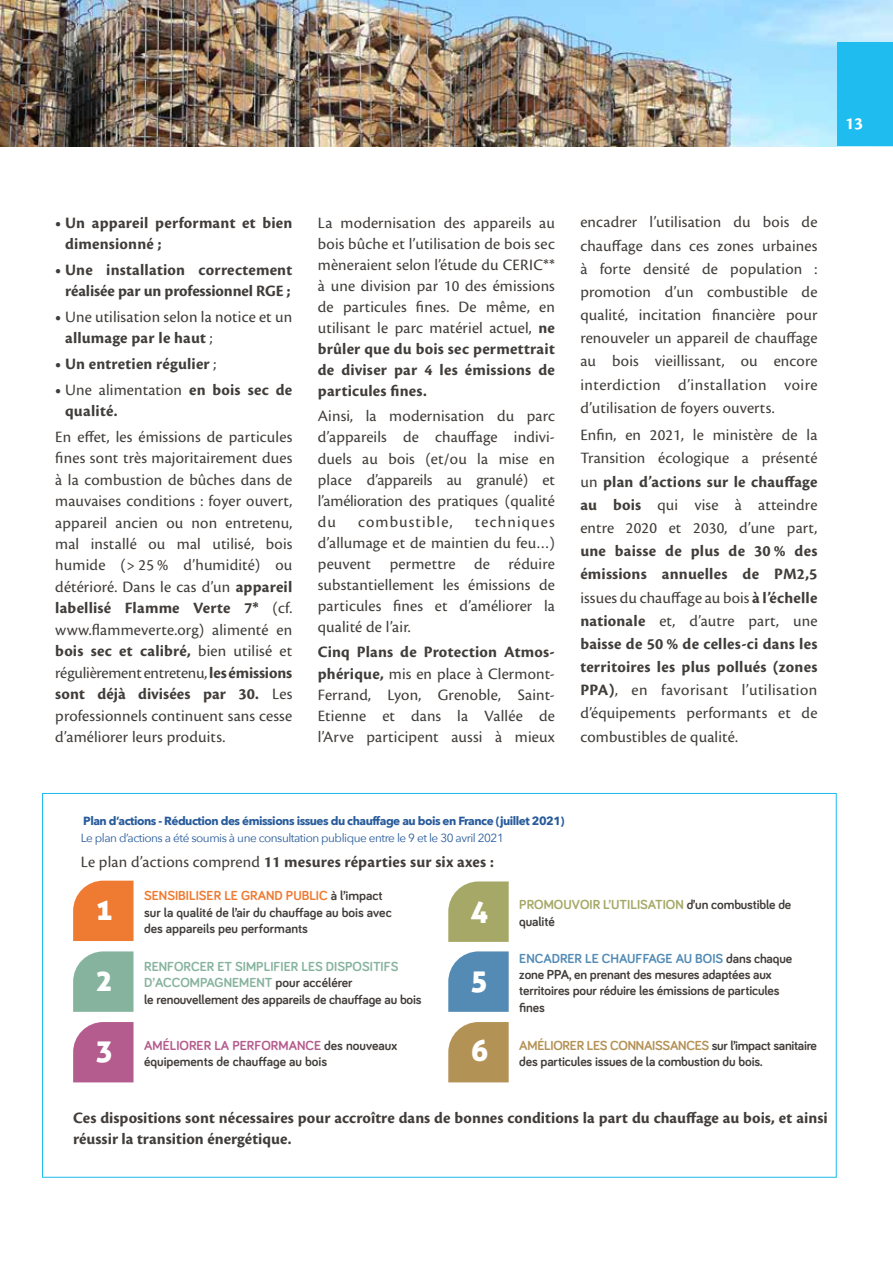
<style>
.page{position:relative;width:893px;height:1263px;background:#fff}
.page>*{position:absolute;margin:0;border:0;box-sizing:border-box;transform-origin:0 0}
.t1{font:29.55px "Aller Display";color:#fff}
.t2{font:700 18px "Cronos Pro";color:#fff}
.t3{font:16.5px/21px "Cronos Pro";letter-spacing:.01em;color:#413d3a;text-align:justify}
.t4{font:700 16.5px/23.2px "Cronos Pro";letter-spacing:.005em;color:#413d3a}
.t5{font:16.5px "Cronos Pro";letter-spacing:.07em;color:#413d3a}
.t6{font:700 13.5px/16.2px "Bariol";letter-spacing:-.01em;color:#413d3a}
.t7{font:700 11.85px "Avenir Next";letter-spacing:-.04em;color:#275b9b}
.t8{font:11.85px "Avenir Next";letter-spacing:-.04em;color:#275b9b}
.s1{font-weight:700}
.s2{font-weight:400}
.s3{color:#ef7a31}
.s4{color:#86b39e}
.s5{color:#b45c8d}
.s6{color:#a5a866}
.s7{color:#538bb5}
.s8{color:#b39256}
</style>
<div class="page">
<img style="left:0;top:0;width:893px;height:146px">
<div style="left:838px;top:43px;width:55px;height:103px;background:#1ebcef"></div>
<svg style="left:73px;top:881px;width:61px;height:60px;background:#ef823d"></svg>
<svg style="left:73px;top:951px;width:61px;height:61px;background:#8eb8a5"></svg>
<svg style="left:73px;top:1022px;width:61px;height:60px;background:#b86694"></svg>
<svg style="left:448px;top:881px;width:61px;height:61px;background:#abae71"></svg>
<svg style="left:448px;top:951px;width:61px;height:61px;background:#5f93ba"></svg>
<svg style="left:448px;top:1022px;width:61px;height:60px;background:#b79960"></svg>
<p class="t2" style="left:845px;top:113px;width:19px">13</p>
<p class="t4" style="left:65px;top:212px;width:229px;line-height:21.5px;text-indent:-10px">• Un appareil performant et bien dimensionné ;</p>
<p class="t4" style="left:55px;top:259px;width:239px;line-height:21.5px;text-align:center">• Une installation correctement réalisée par un professionnel RGE ;</p>
<p class="t3" style="left:65px;top:306px;width:229px;line-height:21.5px;text-indent:-10px"><span class="s1">•</span> Une utilisation selon la notice et un <span class="s1">allumage par le haut</span> ;</p>
<p class="t4" style="left:55px;top:352px;width:163px">• Un entretien régulier <span class="s2">;</span></p>
<p class="t4" style="left:65px;top:379px;width:229px;line-height:21.5px;text-indent:-10px">• <span class="s2">Une alimentation</span> en bois sec de qualité.</p>
<p class="t3" style="left:55px;top:426px;width:239px;line-height:21.5px">En effet, les émissions de particules fines sont très majoritairement dues à la combustion de bûches dans de mauvaises conditions : foyer ouvert, appareil ancien ou non entretenu, mal installé ou mal utilisé, bois humide (&gt; 25 % d’humidité) ou détérioré. Dans le cas d’un <span class="s1">appareil labellisé Flamme Verte 7*</span> (cf. www.flammeverte.org) alimenté en <span class="s1">bois sec et calibré,</span> bien utilisé et régulièrement entretenu, <span class="s1">les émissions sont déjà divisées par 30.</span> Les professionnels continuent sans cesse d’améliorer leurs produits.</p>
<p class="t3" style="left:318px;top:212px;width:239px">La modernisation des appareils au bois bûche et l’utilisation de bois sec mèneraient selon l’étude du CERIC** à une division par 10 des émissions de particules fines. De même, en utilisant le parc matériel actuel, <span class="s1">ne brûler que du bois sec permettrait de diviser par 4 les émissions de particules fines.</span></p>
<p class="t3" style="left:318px;top:406px;width:239px">Ainsi, la modernisation du parc d’appareils de chauffage indivi&shy;duels au bois (et/ou la mise en place d’appareils au granulé) et l’amélioration des pratiques (qualité du</p>
<p class="t3" style="left:318px;top:511px;width:239px;text-indent:157px">techniques d’allumage et de maintien du feu…) peuvent permettre de réduire substantiellement les émissions de particules fines et d’améliorer la qualité de l’air.</p>
<p class="t3" style="left:318px;top:642px;width:239px"><span class="s1">Cinq Plans de Protection Atmos&shy;phérique,</span> mis en place à Clermont-Ferrand, Lyon, Grenoble, Saint-Etienne et dans la Vallée de l’Arve participent aussi à mieux</p>
<p class="t5" style="left:358px;top:512px;width:96px">combustible,</p>
<p class="t3" style="left:580px;top:211px;width:239px;line-height:23.2px">encadrer l’utilisation du bois de chauffage dans ces zones urbaines à forte densité de population : promotion d’un combustible de qualité, incitation financière pour renouveler un appareil de chauffage au bois vieillissant, ou encore interdiction d’installation voire d’utilisation de foyers ouverts.</p>
<p class="t3" style="left:580px;top:424px;width:239px;line-height:23.2px">Enfin, en 2021, le ministère de la Transition écologique a présenté un <span class="s1">plan d’actions sur le chauffage au bois</span> qui vise à atteindre entre 2020 et 2030, d’une part,</p>
<p class="t4" style="left:580px;top:540px;width:239px;text-align:justify">une baisse de plus de 30 % des émissions annuelles de PM2,5 <span class="s2">issues du chauffage au bois</span> à l’échelle nationale <span class="s2">et, d’autre part, une </span>baisse de 50 % de celles-ci dans les territoires les plus pollués (zones PPA)<span class="s2">, en favorisant l’utilisation d’équipements performants et de combustibles de qualité.</span></p>
<p class="t7" style="left:83px;top:811px;width:483px">Plan d’actions - Réduction des émissions issues du chauffage au bois en France (juillet 2021)</p>
<p class="t8" style="left:81px;top:827px;width:425px">Le plan d’actions a été soumis à une consultation publique entre le 9 et le 30 avril 2021</p>
<p class="t4" style="left:81px;top:850px;width:414px"><span class="s2">Le plan d’actions comprend</span> 11 mesures réparties sur six axes :</p>
<h1 class="t1" style="left:96px;top:890px;width:17px">1</h1>
<h1 class="t1" style="left:97px;top:961px;width:17px">2</h1>
<h1 class="t1" style="left:96px;top:1032px;width:17px">3</h1>
<p class="t6" style="left:144px;top:887px;width:249px"><span class="s3">SENSIBILISER LE GRAND PUBLIC</span> à l’impact sur la qualité de l’air du chauffage au bois avec des appareils peu performants</p>
<p class="t6" style="left:144px;top:958px;width:279px"><span class="s4">RENFORCER ET SIMPLIFIER LES DISPOSITIFS<br>D’ACCOMPAGNEMENT</span> pour accélérer<br>le renouvellement des appareils de chauffage au bois</p>
<p class="t6" style="left:144px;top:1037px;width:255px"><span class="s5">AMÉLIORER LA PERFORMANCE</span> des nouveaux équipements de chauffage au bois</p>
<h1 class="t1" style="left:470px;top:891px;width:20px">4</h1>
<h1 class="t1" style="left:471px;top:961px;width:17px">5</h1>
<h1 class="t1" style="left:471px;top:1032px;width:19px">6</h1>
<p class="t6" style="left:519px;top:896px;width:273px"><span class="s6">PROMOUVOIR L’UTILISATION</span> d’un combustible de qualité</p>
<p class="t6" style="left:519px;top:950px;width:274px"><span class="s7">ENCADRER LE CHAUFFAGE AU BOIS</span> dans chaque zone PPA, en prenant des mesures adaptées aux territoires pour réduire les émissions de particules fines</p>
<p class="t6" style="left:519px;top:1037px;width:299px"><span class="s8">AMÉLIORER LES CONNAISSANCES</span> sur l’impact sanitaire des particules issues de la combustion du bois.</p>
<p class="t4" style="left:73px;top:1107px;width:756px;line-height:21px">Ces dispositions sont nécessaires pour accroître dans de bonnes conditions la part du chauffage au bois, et ainsi réussir la transition énergétique.</p>
</div>
